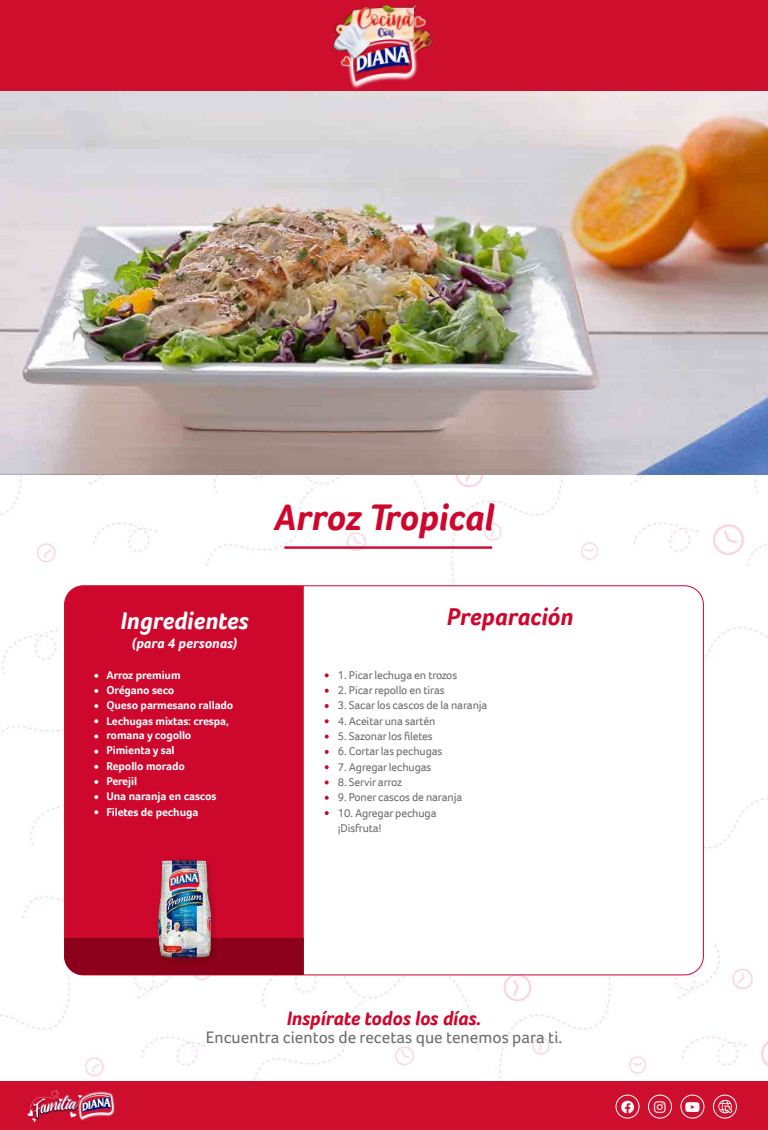
<style>
.page{position:relative;width:768px;height:1130px;background:#fff}
.page>*{position:absolute;margin:0;border:0;box-sizing:border-box;transform-origin:0 0}
.t1{font:italic 700 38px "Foco W06";letter-spacing:-.005em;color:#ce072d}
.t2{font:italic 700 24.96px "Foco W06";color:#fff}
.t3{font:italic 700 24.96px "Foco W06";color:#ce072d}
.t4{font:italic 700 20.16px "Foco";letter-spacing:-.005em;color:#ce072d}
.t5{font:17.12px "Foco";color:#6c6c6c}
.t6{font:italic 700 14.48px "Foco W06";color:#fff}
.t7{font:11.6px/15.3px "Foco W06";letter-spacing:-.01em;color:#6c6c6c}
.t8{font:700 11.6px/15.3px "Foco W06";letter-spacing:-.01em;color:#fff}
</style>
<div class="page">
<img style="left:0;top:474px;width:768px;height:606px">
<img style="left:0;top:91px;width:768px;height:383px">
<div style="left:0;top:0;width:768px;height:91px;background:#cd0e2d"></div>
<img style="left:332px;top:4px;width:101px;height:84px">
<div style="left:0;top:1081px;width:768px;height:49px;background:#cd0e2d"></div>
<img style="left:27px;top:1090px;width:88px;height:32px">
<svg style="left:718px;top:1099px;width:15px;height:14px"></svg>
<div style="left:616px;top:1094px;width:23px;height:24px;border:1px solid #fff;border-radius:50%"></div>
<div style="left:648px;top:1094px;width:24px;height:24px;border:1px solid #fff;border-radius:50%"></div>
<div style="left:681px;top:1094px;width:23px;height:24px;border:1px solid #fff;border-radius:50%"></div>
<div style="left:713px;top:1094px;width:24px;height:24px;border:1px solid #fff;border-radius:50%"></div>
<hr style="left:284px;top:546px;width:208px;height:3px;background:#ce072d">
<div style="left:65px;top:586px;width:638px;height:389px;background:#fff;border-radius:19px"></div>
<div style="left:65px;top:586px;width:239px;height:352px;background:#ce072d"></div>
<svg style="left:64px;top:938px;width:240px;height:37px"></svg>
<img style="left:71px;top:794px;width:228px;height:228px">
<svg style="left:325px;top:688px;width:4px;height:4px"></svg>
<svg style="left:325px;top:673px;width:4px;height:4px"></svg>
<svg style="left:325px;top:704px;width:4px;height:4px"></svg>
<svg style="left:325px;top:719px;width:4px;height:4px"></svg>
<svg style="left:325px;top:734px;width:4px;height:4px"></svg>
<svg style="left:325px;top:765px;width:4px;height:4px"></svg>
<svg style="left:325px;top:750px;width:4px;height:4px"></svg>
<svg style="left:325px;top:796px;width:4px;height:4px"></svg>
<svg style="left:325px;top:811px;width:4px;height:4px"></svg>
<svg style="left:325px;top:780px;width:4px;height:4px"></svg>
<svg style="left:94px;top:674px;width:4px;height:4px"></svg>
<svg style="left:94px;top:689px;width:4px;height:4px"></svg>
<svg style="left:94px;top:704px;width:4px;height:4px"></svg>
<svg style="left:94px;top:719px;width:4px;height:4px"></svg>
<svg style="left:94px;top:765px;width:4px;height:4px"></svg>
<svg style="left:94px;top:749px;width:4px;height:4px"></svg>
<svg style="left:94px;top:734px;width:4px;height:4px"></svg>
<svg style="left:94px;top:780px;width:4px;height:4px"></svg>
<svg style="left:94px;top:795px;width:4px;height:4px"></svg>
<svg style="left:94px;top:810px;width:4px;height:4px"></svg>
<div style="left:658px;top:391px;width:9px;height:10px;background:#d1cdd2"></div>
<svg style="left:707px;top:359px;width:6px;height:4px"></svg>
<div style="left:759px;top:352px;width:8px;height:10px;background:#cecbd0"></div>
<h1 class="t1" style="left:274px;top:494px;width:221px">Arroz Tropical</h1>
<h2 class="t2" style="left:121px;top:605px;width:130px">Ingredientes</h2>
<h2 class="t3" style="left:447px;top:601px;width:128px">Preparación</h2>
<p class="t6" style="left:131px;top:635px;width:108px">(para 4 personas)</p>
<p class="t8" style="left:107px;top:667px;width:128px">Arroz premium<br>Orégano seco<br>Queso parmesano rallado<br>Lechugas mixtas: crespa,</p>
<p class="t8" style="left:107px;top:727px;width:111px">romana y cogollo<br>Pimienta y sal<br>Repollo morado<br>Perejil<br>Una naranja en cascos<br>Filetes de pechuga</p>
<p class="t7" style="left:338px;top:667px;width:121px">1. Picar lechuga en trozos</p>
<p class="t7" style="left:338px;top:682px;width:108px">2. Picar repollo en tiras</p>
<p class="t7" style="left:338px;top:697px;width:151px">3. Sacar los cascos de la naranja</p>
<p class="t7" style="left:338px;top:713px;width:99px">4. Aceitar una sartén</p>
<p class="t7" style="left:338px;top:728px;width:96px">5. Sazonar los filetes</p>
<p class="t7" style="left:338px;top:743px;width:106px">6. Cortar las pechugas</p>
<p class="t7" style="left:338px;top:759px;width:95px">7. Agregar lechugas</p>
<p class="t7" style="left:338px;top:774px;width:66px">8. Servir arroz</p>
<p class="t7" style="left:338px;top:789px;width:126px">9. Poner cascos de naranja</p>
<p class="t7" style="left:338px;top:805px;width:100px">10. Agregar pechuga ¡Disfruta!</p>
<h3 class="t4" style="left:287px;top:1005px;width:196px">Inspírate todos los días.</h3>
<h3 class="t5" style="left:206px;top:1028px;width:358px">Encuentra cientos de recetas que tenemos para ti.</h3>
</div>
